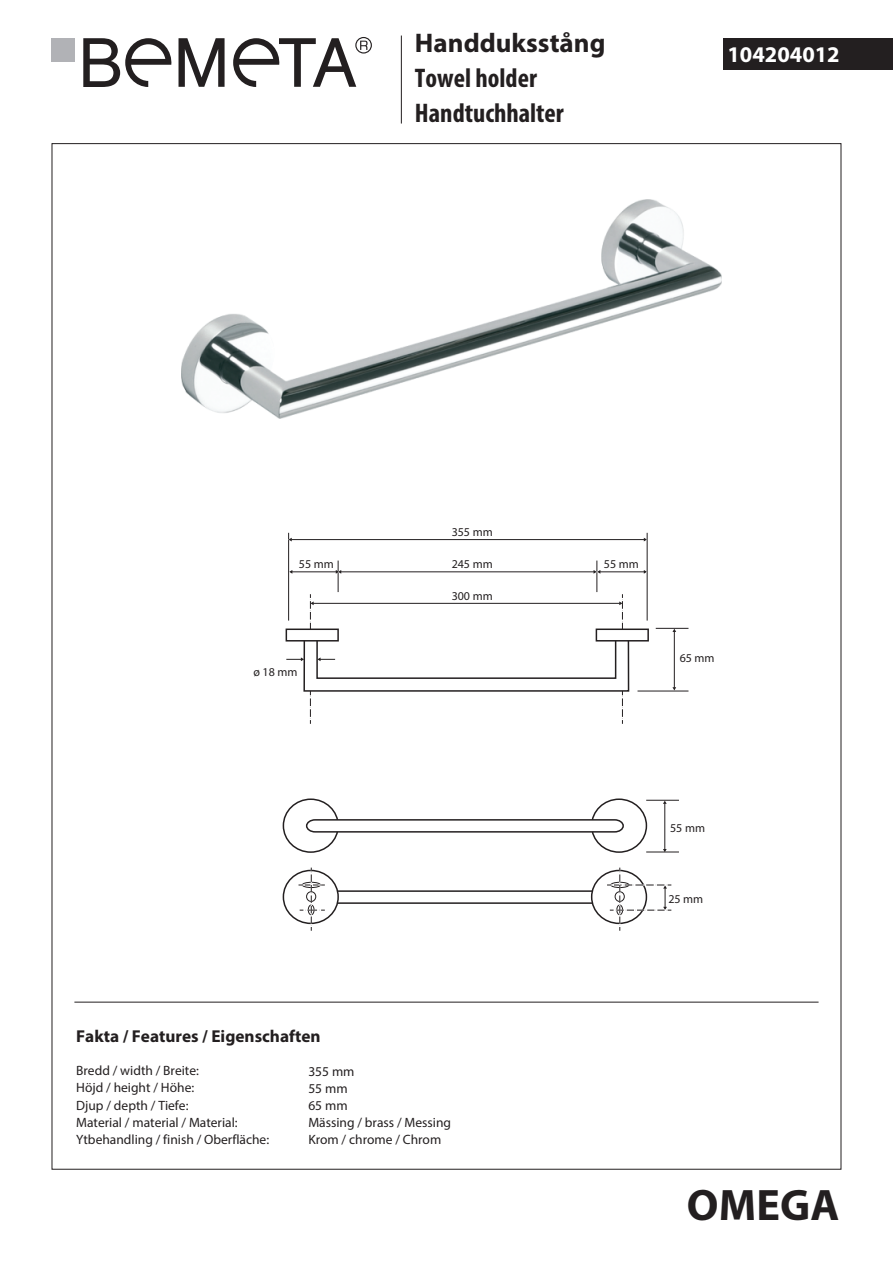
<style>
.page{position:relative;width:893px;height:1263px;background:#fff}
.page>*{position:absolute;margin:0;border:0;box-sizing:border-box;transform-origin:0 0}
.t1{font:700 44.25px "Myriad Pro";letter-spacing:.005em;color:#231f20}
.t2{font:700 condensed 27px/34.8px "Myriad Pro";color:#231f20}
.t3{font:700 27px "Myriad Pro";color:#231f20}
.t4{font:700 22.5px "Myriad Pro";color:#fff}
.t5{font:700 17.25px "Myriad Pro";color:#231f20}
.t6{font:13.5px/17.2px "Myriad Pro";color:#231f20}
.t7{font:12px "Myriad Pro";color:#231f20}
</style>
<div class="page">
<div style="left:724px;top:38px;width:169px;height:32px;background:#231f20"></div>
<svg style="left:179px;top:38px;width:46px;height:49px"></svg>
<svg style="left:83px;top:38px;width:89px;height:49px"></svg>
<div style="left:51px;top:38px;width:24px;height:24px;background:#b1b2b6"></div>
<svg style="left:233px;top:37px;width:139px;height:50px"></svg>
<hr style="left:401px;top:36px;width:1px;height:88px;background:#231f20">
<img style="left:182px;top:199px;width:540px;height:219px">
<div style="left:306px;top:890px;width:318px;height:14px;background:#fff;border:2px solid #231f20"></div>
<hr style="left:674px;top:631px;width:1px;height:57px;background:#231f20">
<hr style="left:656px;top:628px;width:32px;height:1px;background:#231f20">
<hr style="left:664px;top:803px;width:1px;height:46px;background:#231f20">
<hr style="left:646px;top:800px;width:33px;height:1px;background:#231f20">
<hr style="left:646px;top:852px;width:33px;height:1px;background:#231f20">
<hr style="left:637px;top:691px;width:51px;height:1px;background:#231f20">
<hr style="left:647px;top:533px;width:1px;height:88px;background:#231f20">
<hr style="left:597px;top:561px;width:1px;height:31px;background:#231f20">
<hr style="left:338px;top:561px;width:1px;height:31px;background:#231f20">
<hr style="left:288px;top:533px;width:1px;height:88px;background:#231f20">
<hr style="left:341px;top:572px;width:253px;height:1px;background:#231f20">
<hr style="left:600px;top:572px;width:44px;height:1px;background:#231f20">
<svg style="left:594px;top:570px;width:6px;height:4px"></svg>
<hr style="left:292px;top:572px;width:44px;height:1px;background:#231f20">
<svg style="left:336px;top:570px;width:5px;height:4px"></svg>
<hr style="left:291px;top:539px;width:353px;height:1px;background:#231f20">
<svg style="left:286px;top:594px;width:344px;height:130px"></svg>
<div style="left:286px;top:628px;width:53px;height:13px;background:#fff;border:2px solid #231f20"></div>
<div style="left:596px;top:628px;width:53px;height:13px;background:#fff;border:2px solid #231f20"></div>
<div style="left:283px;top:798px;width:56px;height:55px;border:2px solid #231f20;border-radius:50%"></div>
<div style="left:591px;top:798px;width:56px;height:55px;border:2px solid #231f20;border-radius:50%"></div>
<svg style="left:305px;top:818px;width:319px;height:15px"></svg>
<div style="left:283px;top:870px;width:55px;height:53px;background:#fff;border-radius:50%"></div>
<div style="left:283px;top:870px;width:56px;height:54px;border:2px solid #231f20;border-radius:50%"></div>
<div style="left:592px;top:870px;width:54px;height:53px;background:#fff;border-radius:50%"></div>
<svg style="left:604px;top:868px;width:67px;height:63px"></svg>
<svg style="left:298px;top:868px;width:27px;height:63px"></svg>
<hr style="left:74px;top:1002px;width:745px;height:1px;background:#231f20">
<h2 class="t3" style="left:415px;top:27px;width:192px">Handduksstång</h2>
<h2 class="t2" style="left:415px;top:60px;width:150px">Towel holder<br>Handtuchhalter</h2>
<h3 class="t4" style="left:727px;top:40px;width:114px">104204012</h3>
<p class="t7" style="left:452px;top:524px;width:43px">355 mm</p>
<p class="t7" style="left:299px;top:557px;width:36px">55 mm</p>
<p class="t7" style="left:452px;top:557px;width:43px">245 mm</p>
<p class="t7" style="left:604px;top:557px;width:36px">55 mm</p>
<p class="t7" style="left:253px;top:665px;width:46px">ø 18 mm</p>
<p class="t7" style="left:452px;top:588px;width:43px">300 mm</p>
<p class="t7" style="left:680px;top:651px;width:36px">65 mm</p>
<p class="t5" style="left:76px;top:1026px;width:246px">Fakta / Features / Eigenschaften</p>
<p class="t6" style="left:76px;top:1062px;width:194px">Bredd / width / Breite:<br>Höjd / height / Höhe:<br>Djup / depth / Tiefe:<br>Material / material / Material:<br>Ytbehandling / finish / Oberfläche:</p>
<p class="t6" style="left:308px;top:1062px;width:144px">355 mm<br>55 mm<br>65 mm<br>Mässing / brass / Messing<br>Krom / chrome / Chrom</p>
<p class="t7" style="left:670px;top:820px;width:36px">55 mm</p>
<p class="t7" style="left:668px;top:891px;width:36px">25 mm</p>
<h1 class="t1" style="left:687px;top:1176px;width:154px">OMEGA</h1>
</div>
